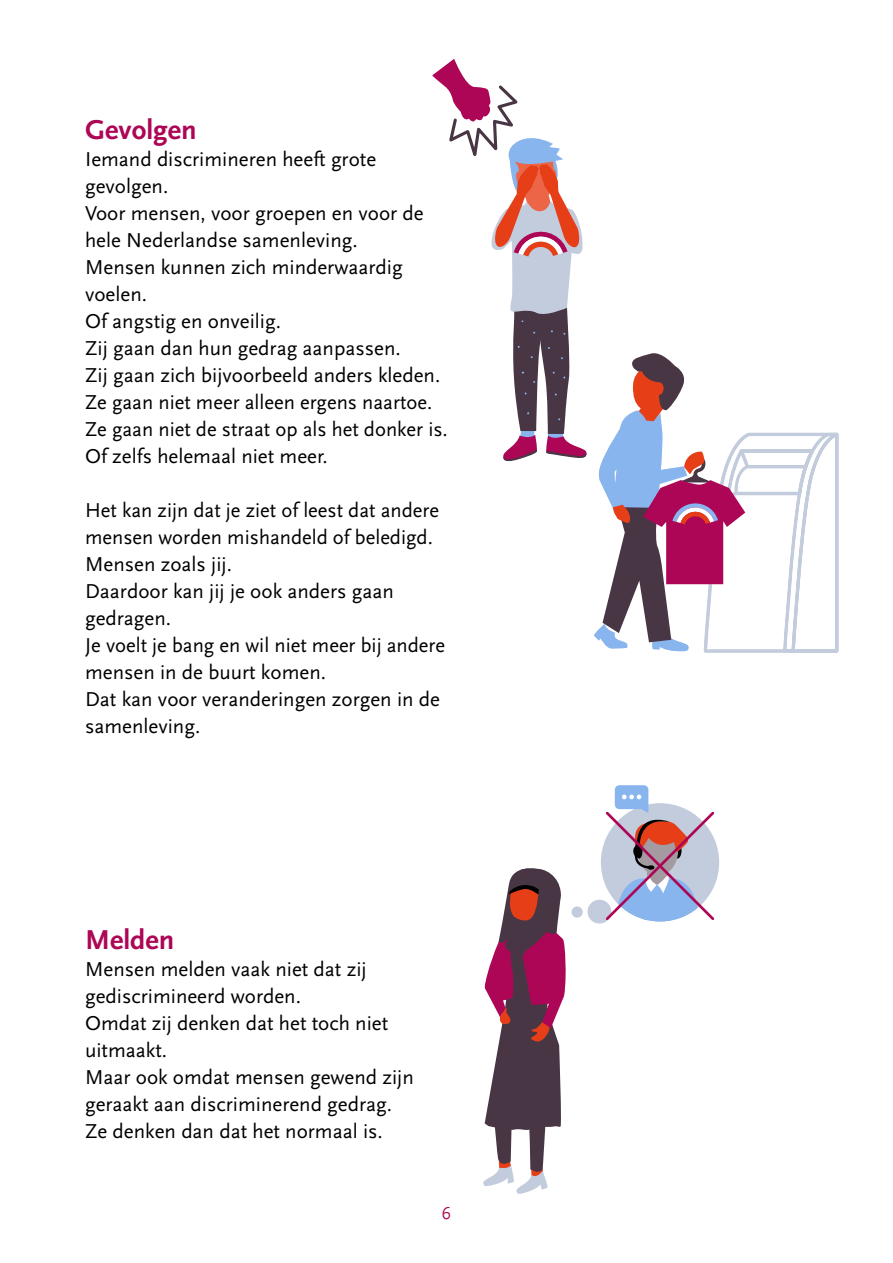
<style>
.page{position:relative;width:893px;height:1263px;background:#fff}
.page>*{position:absolute;margin:0;border:0;box-sizing:border-box;transform-origin:0 0}
.H1_-_Tussenkop{font:700 28.5px "Scala Sans OT";color:#ad0656}
.P_-_Brood{font:21px/27px "Scala Sans OT";color:#000}
.t1{font:18px "Scala Sans OT";color:#ad0656}
</style>
<div class="page">
<svg style="left:432px;top:59px;width:155px;height:402px"></svg>
<svg style="left:594px;top:353px;width:245px;height:300px"></svg>
<svg style="left:483px;top:785px;width:234px;height:409px"></svg>
<h1 class="H1_-_Tussenkop" style="left:85px;top:114px;width:113px">Gevolgen</h1>
<p class="P_-_Brood" style="left:85px;top:146px;width:293px">Iemand discrimineren heeft grote gevolgen.</p>
<p class="P_-_Brood" style="left:85px;top:200px;width:340px">Voor mensen, voor groepen en voor de hele Nederlandse samenleving.</p>
<p class="P_-_Brood" style="left:85px;top:254px;width:319px">Mensen kunnen zich minderwaardig voelen.</p>
<p class="P_-_Brood" style="left:85px;top:308px;width:197px">Of angstig en onveilig.</p>
<p class="P_-_Brood" style="left:85px;top:335px;width:317px">Zij gaan dan hun gedrag aanpassen.</p>
<p class="P_-_Brood" style="left:85px;top:362px;width:357px">Zij gaan zich bijvoorbeeld anders kleden.</p>
<p class="P_-_Brood" style="left:85px;top:389px;width:349px">Ze gaan niet meer alleen ergens naartoe.</p>
<p class="P_-_Brood" style="left:85px;top:416px;width:364px">Ze gaan niet de straat op als het donker is.</p>
<p class="P_-_Brood" style="left:85px;top:443px;width:244px">Of zelfs helemaal niet meer.</p>
<p class="P_-_Brood" style="left:85px;top:497px;width:355px">Het kan zijn dat je ziet of leest dat andere mensen worden mishandeld of beledigd.</p>
<p class="P_-_Brood" style="left:85px;top:551px;width:148px">Mensen zoals jij.</p>
<p class="P_-_Brood" style="left:85px;top:578px;width:310px">Daardoor kan jij je ook anders gaan gedragen.</p>
<p class="P_-_Brood" style="left:85px;top:632px;width:362px">Je voelt je bang en wil niet meer bij andere mensen in de buurt komen.</p>
<p class="P_-_Brood" style="left:85px;top:686px;width:356px">Dat kan voor veranderingen zorgen in de samenleving.</p>
<h1 class="H1_-_Tussenkop" style="left:85px;top:924px;width:91px">Melden</h1>
<p class="P_-_Brood" style="left:85px;top:956px;width:283px">Mensen melden vaak niet dat zij gediscrimineerd worden.</p>
<p class="P_-_Brood" style="left:85px;top:1010px;width:305px">Omdat zij denken dat het toch niet uitmaakt.</p>
<p class="P_-_Brood" style="left:85px;top:1064px;width:330px">Maar ook omdat mensen gewend zijn geraakt aan discriminerend gedrag.</p>
<p class="P_-_Brood" style="left:85px;top:1118px;width:299px">Ze denken dan dat het normaal is.</p>
<p class="t1" style="left:442px;top:1203px;width:11px">6</p>
</div>
